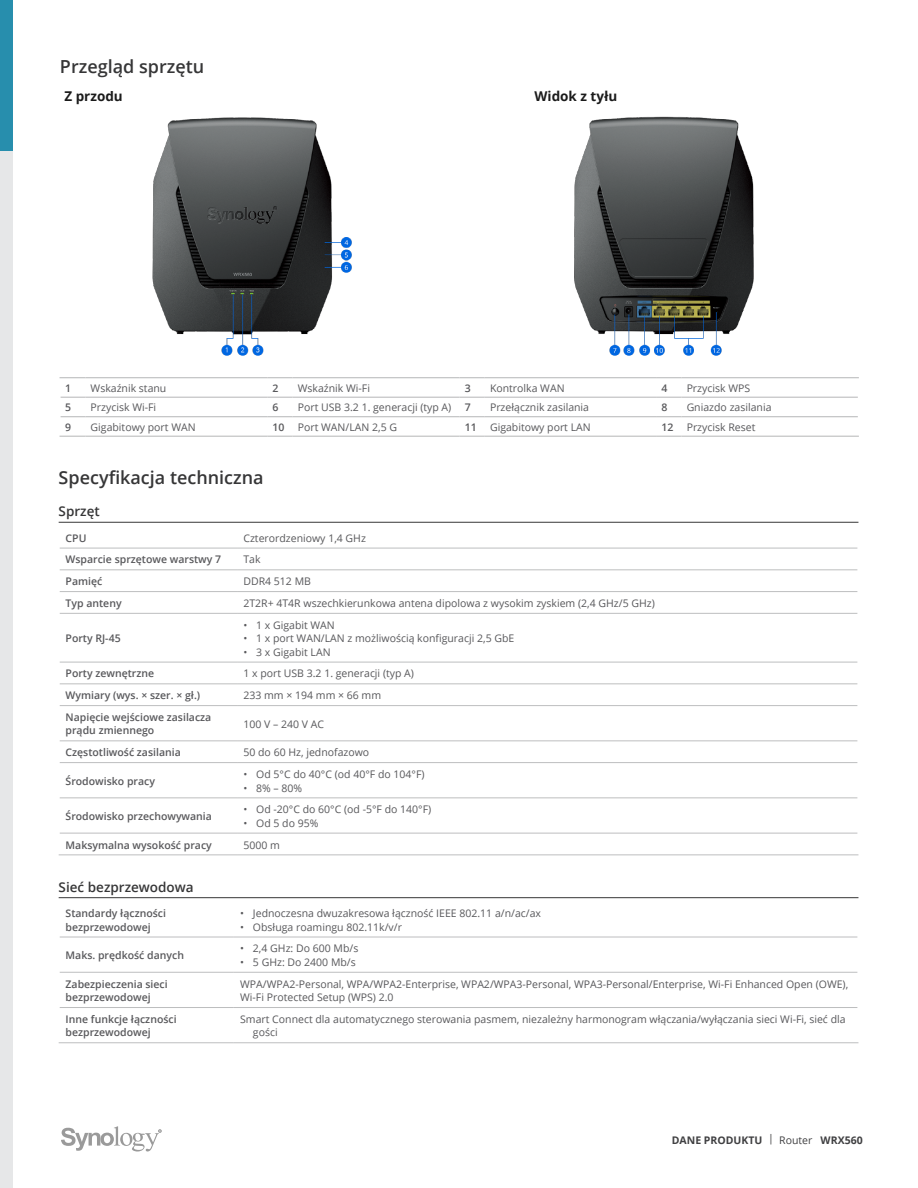
<style>
.page{position:relative;width:918px;height:1188px;background:#fff}
.page>*{position:absolute;margin:0;border:0;box-sizing:border-box;transform-origin:0 0}
.t1{font:600 18px "Open Sans";color:#363637}
.t2{font:600 13.5px "Open Sans";color:#363637}
.t3{font:700 13.5px "Open Sans";color:#000}
.t4{font:10.5px/13.5px "Open Sans";color:#58585b}
.t5{font:600 10.5px/13.5px "Open Sans";color:#58585b}
.t6{font:700 10.5px "Open Sans";color:#404042}
.s1{font-weight:400}
</style>
<div class="page">
<div style="left:0;top:150px;width:13px;height:1038px;background:#e6e7e8"></div>
<div style="left:0;top:0;width:13px;height:150px;background:#278ead"></div>
<svg style="left:61px;top:1126px;width:101px;height:26px"></svg>
<hr style="left:59px;top:522px;width:799px;height:1px;background:#363637">
<hr style="left:59px;top:897px;width:799px;height:1px;background:#363637">
<hr style="left:60px;top:548px;width:177px;height:1px;background:#bdbebf">
<hr style="left:237px;top:548px;width:620px;height:1px;background:#bdbebf">
<hr style="left:60px;top:569px;width:177px;height:1px;background:#bdbebf">
<hr style="left:237px;top:569px;width:620px;height:1px;background:#bdbebf">
<hr style="left:60px;top:591px;width:177px;height:1px;background:#bdbebf">
<hr style="left:237px;top:591px;width:620px;height:1px;background:#bdbebf">
<hr style="left:60px;top:613px;width:177px;height:1px;background:#bdbebf">
<hr style="left:237px;top:613px;width:620px;height:1px;background:#bdbebf">
<hr style="left:60px;top:662px;width:177px;height:1px;background:#bdbebf">
<hr style="left:237px;top:662px;width:620px;height:1px;background:#bdbebf">
<hr style="left:60px;top:683px;width:177px;height:1px;background:#bdbebf">
<hr style="left:237px;top:683px;width:620px;height:1px;background:#bdbebf">
<hr style="left:60px;top:705px;width:177px;height:1px;background:#bdbebf">
<hr style="left:237px;top:705px;width:620px;height:1px;background:#bdbebf">
<hr style="left:237px;top:740px;width:620px;height:1px;background:#bdbebf">
<hr style="left:60px;top:833px;width:177px;height:1px;background:#bdbebf">
<hr style="left:237px;top:833px;width:620px;height:1px;background:#bdbebf">
<hr style="left:59px;top:854px;width:178px;height:1px;background:#bdbebf">
<hr style="left:237px;top:854px;width:621px;height:1px;background:#bdbebf">
<hr style="left:60px;top:740px;width:177px;height:1px;background:#bdbebf">
<hr style="left:60px;top:762px;width:177px;height:1px;background:#bdbebf">
<hr style="left:237px;top:762px;width:620px;height:1px;background:#bdbebf">
<hr style="left:60px;top:797px;width:177px;height:1px;background:#bdbebf">
<hr style="left:237px;top:797px;width:620px;height:1px;background:#bdbebf">
<hr style="left:60px;top:937px;width:174px;height:1px;background:#bdbebf">
<hr style="left:234px;top:937px;width:623px;height:1px;background:#bdbebf">
<hr style="left:60px;top:972px;width:174px;height:1px;background:#bdbebf">
<hr style="left:234px;top:972px;width:623px;height:1px;background:#bdbebf">
<hr style="left:60px;top:1007px;width:174px;height:1px;background:#bdbebf">
<hr style="left:234px;top:1007px;width:623px;height:1px;background:#bdbebf">
<hr style="left:59px;top:1042px;width:175px;height:1px;background:#bdbebf">
<hr style="left:234px;top:1042px;width:624px;height:1px;background:#bdbebf">
<img style="left:152px;top:117px;width:200px;height:239px">
<svg style="left:60px;top:377px;width:25px;height:1px"></svg>
<hr style="left:85px;top:377px;width:182px;height:1px;background:#bdbebf">
<svg style="left:267px;top:377px;width:26px;height:1px"></svg>
<hr style="left:293px;top:377px;width:166px;height:1px;background:#bdbebf">
<svg style="left:459px;top:377px;width:26px;height:1px"></svg>
<hr style="left:485px;top:377px;width:171px;height:1px;background:#bdbebf">
<svg style="left:656px;top:377px;width:25px;height:1px"></svg>
<hr style="left:681px;top:377px;width:178px;height:1px;background:#bdbebf">
<svg style="left:61px;top:397px;width:24px;height:1px"></svg>
<hr style="left:85px;top:397px;width:182px;height:1px;background:#bdbebf">
<svg style="left:267px;top:397px;width:26px;height:1px"></svg>
<hr style="left:293px;top:397px;width:166px;height:1px;background:#bdbebf">
<svg style="left:459px;top:397px;width:26px;height:1px"></svg>
<hr style="left:485px;top:397px;width:171px;height:1px;background:#bdbebf">
<svg style="left:656px;top:397px;width:25px;height:1px"></svg>
<hr style="left:681px;top:397px;width:177px;height:1px;background:#bdbebf">
<svg style="left:61px;top:416px;width:24px;height:1px"></svg>
<hr style="left:85px;top:416px;width:182px;height:1px;background:#bdbebf">
<svg style="left:267px;top:416px;width:26px;height:1px"></svg>
<hr style="left:293px;top:416px;width:166px;height:1px;background:#bdbebf">
<svg style="left:459px;top:416px;width:26px;height:1px"></svg>
<hr style="left:485px;top:416px;width:171px;height:1px;background:#bdbebf">
<svg style="left:656px;top:416px;width:25px;height:1px"></svg>
<hr style="left:681px;top:416px;width:177px;height:1px;background:#bdbebf">
<svg style="left:60px;top:436px;width:25px;height:1px"></svg>
<hr style="left:85px;top:436px;width:182px;height:1px;background:#bdbebf">
<svg style="left:267px;top:436px;width:26px;height:1px"></svg>
<hr style="left:293px;top:436px;width:166px;height:1px;background:#bdbebf">
<svg style="left:459px;top:436px;width:26px;height:1px"></svg>
<hr style="left:485px;top:436px;width:171px;height:1px;background:#bdbebf">
<svg style="left:656px;top:436px;width:25px;height:1px"></svg>
<hr style="left:681px;top:436px;width:178px;height:1px;background:#bdbebf">
<img style="left:574px;top:116px;width:180px;height:240px">
<h1 class="t1" style="left:60px;top:54px;width:146px">Przegląd sprzętu</h1>
<p class="t3" style="left:64px;top:87px;width:60px">Z przodu</p>
<p class="t3" style="left:535px;top:87px;width:84px">Widok z tyłu</p>
<p class="t5" style="left:65px;top:381px;width:7px">1</p>
<p class="t4" style="left:91px;top:381px;width:77px">Wskaźnik stanu</p>
<p class="t5" style="left:273px;top:381px;width:7px">2</p>
<p class="t4" style="left:298px;top:381px;width:74px">Wskaźnik Wi-Fi</p>
<p class="t5" style="left:465px;top:381px;width:7px">3</p>
<p class="t4" style="left:490px;top:381px;width:76px">Kontrolka WAN</p>
<p class="t5" style="left:661px;top:381px;width:7px">4</p>
<p class="t4" style="left:687px;top:381px;width:65px">Przycisk WPS</p>
<p class="t5" style="left:65px;top:401px;width:7px">5</p>
<p class="t4" style="left:91px;top:401px;width:67px">Przycisk Wi-Fi</p>
<p class="t5" style="left:273px;top:401px;width:7px">6</p>
<p class="t4" style="left:298px;top:401px;width:155px">Port USB 3.2 1. generacji (typ A)</p>
<p class="t5" style="left:465px;top:401px;width:7px">7</p>
<p class="t4" style="left:490px;top:401px;width:101px">Przełącznik zasilania</p>
<p class="t5" style="left:661px;top:401px;width:7px">8</p>
<p class="t4" style="left:687px;top:401px;width:86px">Gniazdo zasilania</p>
<p class="t5" style="left:65px;top:420px;width:7px">9</p>
<p class="t4" style="left:91px;top:420px;width:107px">Gigabitowy port WAN</p>
<p class="t5" style="left:273px;top:420px;width:13px">10</p>
<p class="t4" style="left:298px;top:420px;width:101px">Port WAN/LAN 2,5 G</p>
<p class="t5" style="left:465px;top:420px;width:13px">11</p>
<p class="t4" style="left:490px;top:420px;width:102px">Gigabitowy port LAN</p>
<p class="t5" style="left:661px;top:420px;width:13px">12</p>
<p class="t4" style="left:687px;top:420px;width:70px">Przycisk Reset</p>
<h1 class="t1" style="left:59px;top:465px;width:207px">Specyfikacja techniczna</h1>
<p class="t2" style="left:59px;top:502px;width:43px">Sprzęt</p>
<p class="t5" style="left:66px;top:531px;width:22px">CPU</p>
<p class="t4" style="left:243px;top:531px;width:124px">Czterordzeniowy 1,4 GHz</p>
<p class="t5" style="left:66px;top:553px;width:157px">Wsparcie sprzętowe warstwy 7</p>
<p class="t4" style="left:243px;top:553px;width:19px">Tak</p>
<p class="t5" style="left:66px;top:574px;width:38px">Pamięć</p>
<p class="t4" style="left:243px;top:574px;width:69px">DDR4 512 MB</p>
<p class="t5" style="left:66px;top:596px;width:58px">Typ anteny</p>
<p class="t4" style="left:243px;top:596px;width:413px">2T2R+ 4T4R wszechkierunkowa antena dipolowa z wysokim zyskiem (2,4 GHz/5 GHz)</p>
<p class="t5" style="left:66px;top:631px;width:57px">Porty RJ-45</p>
<p class="t4" style="left:243px;top:618px;width:93px">• 1 x Gigabit WAN</p>
<p class="t4" style="left:243px;top:631px;width:272px">• 1 x port WAN/LAN z możliwością konfiguracji 2,5 GbE</p>
<p class="t4" style="left:243px;top:645px;width:89px">• 3 x Gigabit LAN</p>
<p class="t5" style="left:66px;top:667px;width:90px">Porty zewnętrzne</p>
<p class="t4" style="left:243px;top:667px;width:172px">1 x port USB 3.2 1. generacji (typ A)</p>
<p class="t5" style="left:66px;top:688px;width:136px">Wymiary (wys. × szer. × gł.)</p>
<p class="t4" style="left:243px;top:688px;width:139px">233 mm × 194 mm × 66 mm</p>
<p class="t5" style="left:66px;top:710px;width:147px">Napięcie wejściowe zasilacza prądu zmiennego</p>
<p class="t4" style="left:243px;top:717px;width:82px">100 V – 240 V AC</p>
<p class="t5" style="left:66px;top:745px;width:117px">Częstotliwość zasilania</p>
<p class="t4" style="left:243px;top:745px;width:127px">50 do 60 Hz, jednofazowo</p>
<p class="t5" style="left:66px;top:774px;width:91px">Środowisko pracy</p>
<p class="t4" style="left:243px;top:767px;width:183px">• Od 5°C do 40°C (od 40°F do 104°F)</p>
<p class="t4" style="left:243px;top:781px;width:60px">• 8% – 80%</p>
<p class="t5" style="left:66px;top:809px;width:148px">Środowisko przechowywania</p>
<p class="t4" style="left:243px;top:802px;width:189px">• Od -20°C do 60°C (od -5°F do 140°F)</p>
<p class="t4" style="left:243px;top:816px;width:77px">• Od 5 do 95%</p>
<p class="t5" style="left:66px;top:838px;width:148px">Maksymalna wysokość pracy</p>
<p class="t4" style="left:243px;top:838px;width:38px">5000 m</p>
<p class="t2" style="left:59px;top:878px;width:137px">Sieć bezprzewodowa</p>
<p class="t5" style="left:66px;top:906px;width:102px">Standardy łączności bezprzewodowej</p>
<p class="t4" style="left:240px;top:906px;width:302px">• Jednoczesna dwuzakresowa łączność IEEE 802.11 a/n/ac/ax</p>
<p class="t4" style="left:240px;top:920px;width:163px">• Obsługa roamingu 802.11k/v/r</p>
<p class="t5" style="left:66px;top:948px;width:120px">Maks. prędkość danych</p>
<p class="t4" style="left:240px;top:942px;width:120px">• 2,4 GHz: Do 600 Mb/s</p>
<p class="t4" style="left:240px;top:955px;width:117px">• 5 GHz: Do 2400 Mb/s</p>
<p class="t5" style="left:66px;top:977px;width:104px">Zabezpieczenia sieci bezprzewodowej</p>
<p class="t4" style="left:240px;top:977px;width:610px">WPA/WPA2-Personal, WPA/WPA2-Enterprise, WPA2/WPA3-Personal, WPA3-Personal/Enterprise, Wi-Fi Enhanced Open (OWE),<br>Wi-Fi Protected Setup (WPS) 2.0</p>
<p class="t5" style="left:66px;top:1012px;width:113px">Inne funkcje łączności bezprzewodowej</p>
<p class="t4" style="left:253px;top:1012px;width:594px;text-indent:-13px">Smart Connect dla automatycznego sterowania pasmem, niezależny harmonogram włączania/wyłączania sieci Wi-Fi, sieć dla gości</p>
<p class="t6" style="left:672px;top:1133px;width:192px">DANE PRODUKTU <span class="s1">| Router</span> WRX560</p>
</div>
